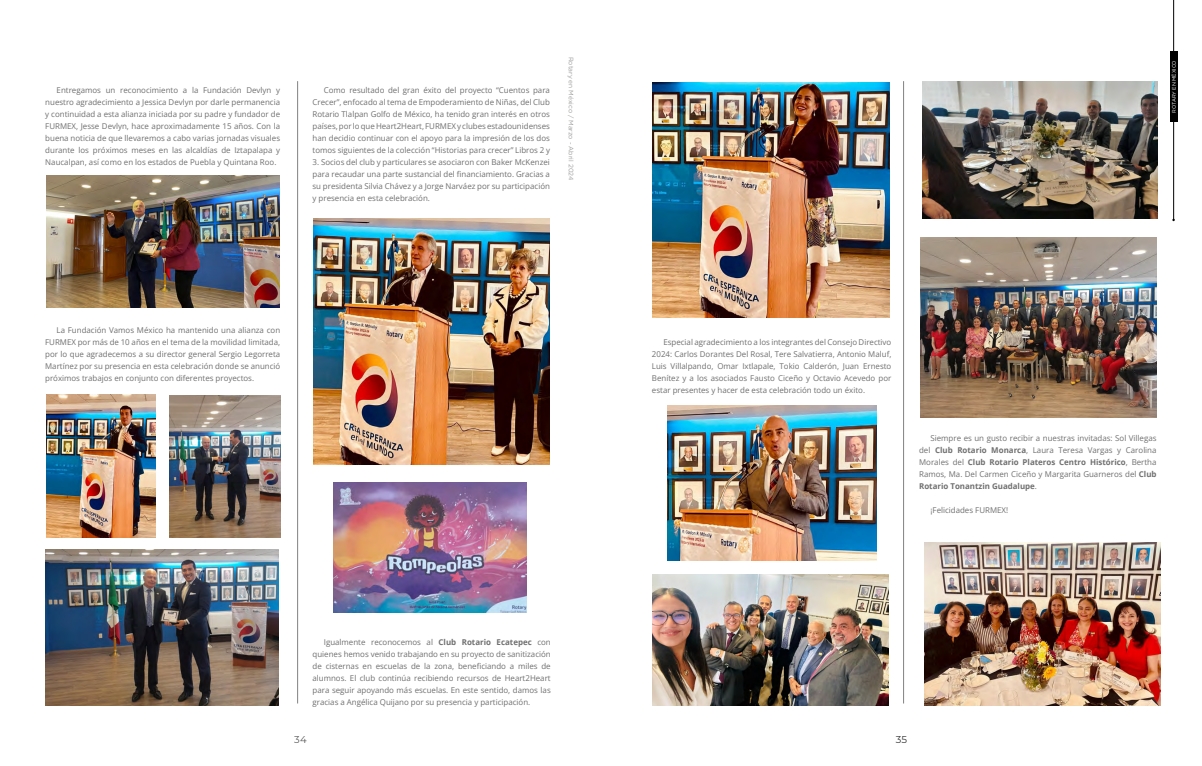
<style>
.page{position:relative;width:1202px;height:766px;background:#fff}
.page>*{position:absolute;margin:0;border:0;box-sizing:border-box;transform-origin:0 0}
.t1{font:10px "Montserrat";color:#000}
.t2{font:8px/12px "Open Sans";color:#706f6f;text-align:justify}
.t3{font:6.5px "Gotham Rounded";color:#9d9d9c}
.t4{font:5px "Gotham HTF";color:#fff}
.s1{font-weight:700}
</style>
<div class="page">
<hr style="left:1173px;top:0;width:1px;height:220px;background:#000">
<div style="left:1170px;top:51px;width:7px;height:70px;background:#000"></div>
<img style="left:313px;top:218px;width:237px;height:246px">
<img style="left:333px;top:482px;width:194px;height:130px">
<img style="left:653px;top:82px;width:236px;height:236px">
<img style="left:920px;top:237px;width:237px;height:180px">
<hr style="left:297px;top:81px;width:1px;height:622px;background:#000">
<hr style="left:903px;top:81px;width:1px;height:622px;background:#000">
<img style="left:47px;top:175px;width:233px;height:132px">
<img style="left:46px;top:395px;width:110px;height:142px">
<img style="left:169px;top:395px;width:111px;height:142px">
<img style="left:46px;top:549px;width:232px;height:156px">
<img style="left:668px;top:405px;width:209px;height:155px">
<img style="left:652px;top:574px;width:237px;height:131px">
<img style="left:923px;top:81px;width:234px;height:137px">
<img style="left:925px;top:542px;width:235px;height:162px">
<p class="t2" style="left:45px;top:84px;width:236px;text-indent:11px">Entregamos un reconocimiento a la Fundación Devlyn y nuestro agradecimiento a Jessica Devlyn por darle permanencia y continuidad a esta alianza iniciada por su padre y fundador de FURMEX, Jesse Devlyn, hace aproximadamente 15 años. Con la buena noticia de que llevaremos a cabo varias jornadas visuales durante los próximos meses en las alcaldías de Iztapalapa y Naucalpan, así como en los estados de Puebla y Quintana Roo.</p>
<p class="t2" style="left:313px;top:84px;width:239px;text-indent:11px">Como resultado del gran éxito del proyecto “Cuentos para Crecer”, enfocado al tema de Empoderamiento de Niñas, del Club Rotario Tlalpan Golfo de México, ha tenido gran interés en otros países, por lo que Heart2Heart, FURMEX y clubes estadounidenses han decidio continuar con el apoyo para la impresión de los dos tomos siguientes de la colección “Historias para crecer” Libros 2 y</p>
<p class="t2" style="left:313px;top:156px;width:239px">3. Socios del club y particulares se asociaron con Baker McKenzei para recaudar una parte sustancial del financiamiento. Gracias a su presidenta Silvia Chávez y a Jorge Narváez por su participación y presencia en esta celebración.</p>
<p class="t3" style="left:576px;top:57px;width:125px;rotate:90deg">Rotary en México / Marzo - Abril 2024</p>
<p class="t2" style="left:45px;top:324px;width:237px;text-indent:11px">La Fundación Vamos México ha mantenido una alianza con FURMEX por más de 10 años en el tema de la movilidad limitada, por lo que agradecemos a su director general Sergio Legorreta Martínez por su presencia en esta celebración donde se anunció próximos trabajos en conjunto con diferentes proyectos.</p>
<p class="t4" style="left:1171px;top:113px;width:54px;rotate:-90deg">ROTARY EN MÉXICO</p>
<p class="t2" style="left:652px;top:336px;width:241px;text-indent:11px">Especial agradecimiento a los integrantes del Consejo Directivo 2024: Carlos Dorantes Del Rosal, Tere Salvatierra, Antonio Maluf, Luis Villalpando, Omar Ixtlapale, Tokio Calderón, Juan Ernesto Benítez y a los asociados Fausto Ciceño y Octavio Acevedo por estar presentes y hacer de esta celebración todo un éxito.</p>
<p class="t2" style="left:919px;top:432px;width:239px;text-indent:11px">Siempre es un gusto recibir a nuestras invitadas: Sol Villegas del <span class="s1">Club Rotario Monarca</span>, Laura Teresa Vargas y Carolina Morales del <span class="s1">Club Rotario Plateros Centro Histórico</span>, Bertha Ramos, Ma. Del Carmen Ciceño y Margarita Guarneros del <span class="s1">Club Rotario Tonantzin Guadalupe</span>.</p>
<p class="t2" style="left:930px;top:504px;width:79px">¡Felicidades FURMEX!</p>
<p class="t2" style="left:313px;top:636px;width:240px;text-indent:11px">Igualmente reconocemos al <span class="s1">Club Rotario Ecatepec</span> con quienes hemos venido trabajando en su proyecto de sanitización de cisternas en escuelas de la zona, beneficiando a miles de alumnos. El club continúa recibiendo recursos de Heart2Heart para seguir apoyando más escuelas. En este sentido, damos las gracias a Angélica Quijano por su presencia y participación.</p>
<p class="t1" style="left:294px;top:732px;width:14px">34</p>
<p class="t1" style="left:896px;top:732px;width:13px">35</p>
</div>
